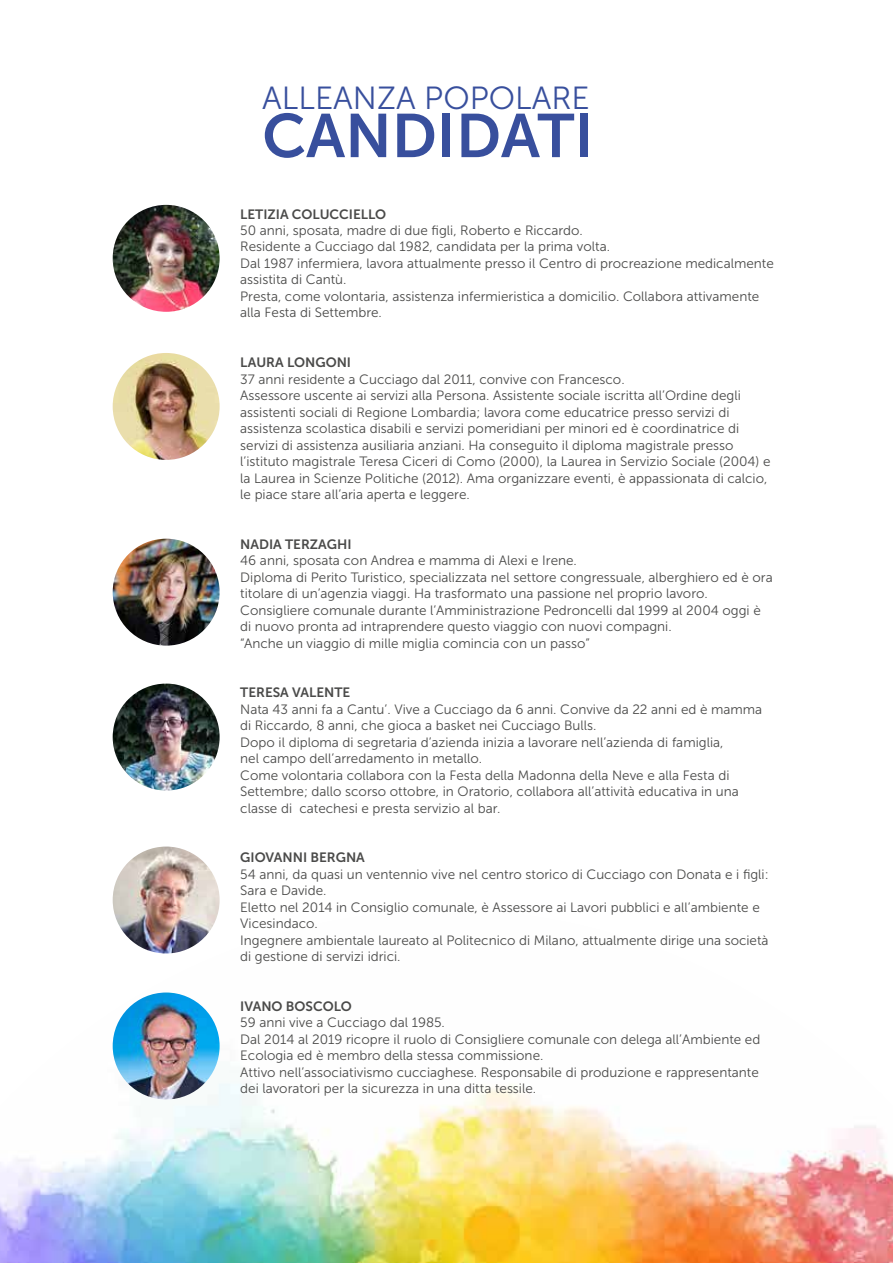
<style>
.page{position:relative;width:893px;height:1263px;background:#fff}
.page>*{position:absolute;margin:0;border:0;box-sizing:border-box;transform-origin:0 0}
.t1{font:61.2px "Museo Sans 700";color:#384f9d}
.t2{font:31.95px "Museo Sans 300";color:#384f9d}
.t3{font:13.5px/16.5px "Museo Sans 300";color:#4a4a49}
.t4{font:13.5px "Museo Sans 700";color:#4a4a49}
</style>
<div class="page">
<img style="left:0;top:910px;width:893px;height:353px">
<img style="left:113px;top:205px;width:107px;height:107px;border-radius:53px">
<img style="left:113px;top:353px;width:107px;height:107px;border-radius:53px">
<img style="left:113px;top:539px;width:107px;height:107px;border-radius:53px">
<img style="left:113px;top:684px;width:107px;height:106px;border-radius:53px">
<img style="left:113px;top:846px;width:107px;height:107px;border-radius:53px">
<img style="left:113px;top:992px;width:107px;height:107px;border-radius:53px">
<h2 class="t2" style="left:262px;top:81px;width:329px">ALLEANZA POPOLARE</h2>
<h1 class="t1" style="left:262px;top:102px;width:333px">CANDIDATI</h1>
<p class="t4" style="left:240px;top:206px;width:147px">LETIZIA COLUCCIELLO</p>
<p class="t3" style="left:240px;top:222px;width:535px">50 anni, sposata, madre di due figli, Roberto e Riccardo.<br>Residente a Cucciago dal 1982, candidata per la prima volta.<br>Dal 1987 infermiera, lavora attualmente presso il Centro di procreazione medicalmente assistita di Cantù.<br>Presta, come volontaria, assistenza infermieristica a domicilio. Collabora attivamente alla Festa di Settembre.</p>
<p class="t4" style="left:240px;top:355px;width:112px">LAURA LONGONI</p>
<p class="t3" style="left:240px;top:371px;width:532px">37 anni residente a Cucciago dal 2011, convive con Francesco.<br>Assessore uscente ai servizi alla Persona. Assistente sociale iscritta all’Ordine degli assistenti sociali di Regione Lombardia; lavora come educatrice presso servizi di assistenza scolastica disabili e servizi pomeridiani per minori ed è coordinatrice di servizi di assistenza ausiliaria anziani. Ha conseguito il diploma magistrale presso l’istituto magistrale Teresa Ciceri di Como (2000), la Laurea in Servizio Sociale (2004) e la Laurea in Scienze Politiche (2012). Ama organizzare eventi, è appassionata di calcio, le piace stare all’aria aperta e leggere.</p>
<p class="t4" style="left:240px;top:536px;width:113px">NADIA TERZAGHI</p>
<p class="t3" style="left:240px;top:552px;width:534px">46 anni, sposata con Andrea e mamma di Alexi e Irene.<br>Diploma di Perito Turistico, specializzata nel settore congressuale, alberghiero ed è ora titolare di un’agenzia viaggi. Ha trasformato una passione nel proprio lavoro.<br>Consigliere comunale durante l’Amministrazione Pedroncelli dal 1999 al 2004 oggi è di nuovo pronta ad intraprendere questo viaggio con nuovi compagni.<br>“Anche un viaggio di mille miglia comincia con un passo”</p>
<p class="t4" style="left:240px;top:685px;width:112px">TERESA VALENTE</p>
<p class="t3" style="left:240px;top:701px;width:524px">Nata 43 anni fa a Cantu’. Vive a Cucciago da 6 anni. Convive da 22 anni ed è mamma di Riccardo, 8 anni, che gioca a basket nei Cucciago Bulls.<br>Dopo il diploma di segretaria d’azienda inizia a lavorare nell’azienda di famiglia,<br>nel campo dell’arredamento in metallo.<br>Come volontaria collabora con la Festa della Madonna della Neve e alla Festa di Settembre; dallo scorso ottobre, in Oratorio, collabora all’attività educativa in una classe di catechesi e presta servizio al bar.</p>
<p class="t4" style="left:240px;top:850px;width:126px">GIOVANNI BERGNA</p>
<p class="t3" style="left:240px;top:866px;width:530px">54 anni, da quasi un ventennio vive nel centro storico di Cucciago con Donata e i figli:<br>Sara e Davide.<br>Eletto nel 2014 in Consiglio comunale, è Assessore ai Lavori pubblici e all’ambiente e Vicesindaco.<br>Ingegnere ambientale laureato al Politecnico di Milano, attualmente dirige una società di gestione di servizi idrici.</p>
<p class="t4" style="left:240px;top:998px;width:113px">IVANO BOSCOLO</p>
<p class="t3" style="left:240px;top:1014px;width:522px">59 anni vive a Cucciago dal 1985.<br>Dal 2014 al 2019 ricopre il ruolo di Consigliere comunale con delega all’Ambiente ed Ecologia ed è membro della stessa commissione.<br>Attivo nell’associativismo cucciaghese. Responsabile di produzione e rappresentante dei lavoratori per la sicurezza in una ditta tessile.</p>
</div>
